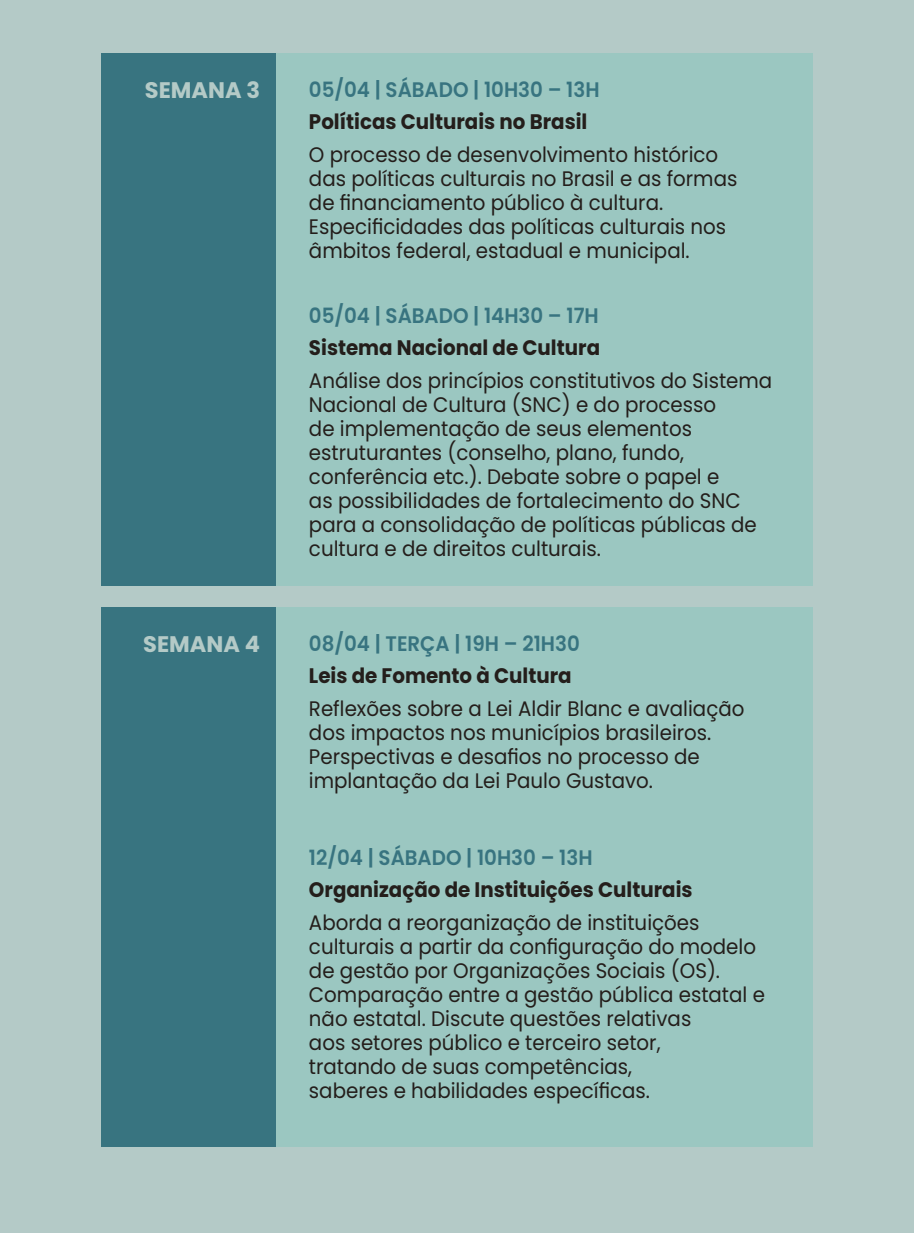
<style>
.page{position:relative;width:914px;height:1233px;background:#fff}
.page>*{position:absolute;margin:0;border:0;box-sizing:border-box;transform-origin:0 0}
.t1{font:700 22.5px "Poppins";color:#b4cac7}
.t2{font:21px/24px "Poppins";color:#241e1b;scale:.94 1}
.t3{font:700 21px "Poppins";color:#241e1b;scale:.94 1}
.t4{font:600 21px "Poppins";color:#387480;scale:.94 1}
</style>
<div class="page">
<div style="left:0;top:0;width:913px;height:1232px;background:#b4cac7"></div>
<div style="left:101px;top:53px;width:175px;height:533px;background:#387480"></div>
<div style="left:101px;top:607px;width:175px;height:539px;background:#387480"></div>
<div style="left:276px;top:53px;width:536px;height:533px;background:#9bc7c1"></div>
<div style="left:276px;top:607px;width:536px;height:539px;background:#9bc7c1"></div>
<p class="t1" style="left:145px;top:77px;width:117px">SEMANA 3</p>
<p class="t1" style="left:143px;top:631px;width:118px">SEMANA 4</p>
<p class="t4" style="left:309px;top:77px;width:310px">05/04 | SÁBADO | 10H30 – 13H</p>
<p class="t3" style="left:309px;top:110px;width:298px">Políticas Culturais no Brasil</p>
<p class="t2" style="left:309px;top:142px;width:457px">O processo de desenvolvimento histórico das políticas culturais no Brasil e as formas de financiamento público à cultura.<br>Especificidades das políticas culturais nos âmbitos federal, estadual e municipal.</p>
<p class="t4" style="left:309px;top:303px;width:310px">05/04 | SÁBADO | 14H30 – 17H</p>
<p class="t3" style="left:309px;top:336px;width:311px">Sistema Nacional de Cultura</p>
<p class="t2" style="left:309px;top:368px;width:494px">Análise dos princípios constitutivos do Sistema Nacional de Cultura (SNC) e do processo<br>de implementação de seus elementos estruturantes (conselho, plano, fundo, conferência etc.). Debate sobre o papel e<br>as possibilidades de fortalecimento do SNC para a consolidação de políticas públicas de cultura e de direitos culturais.</p>
<p class="t4" style="left:309px;top:631px;width:289px">08/04 | TERÇA | 19H – 21H30</p>
<p class="t3" style="left:309px;top:663px;width:281px">Leis de Fomento à Cultura</p>
<p class="t2" style="left:309px;top:696px;width:464px">Reflexões sobre a Lei Aldir Blanc e avaliação dos impactos nos municípios brasileiros.<br>Perspectivas e desafios no processo de implantação da Lei Paulo Gustavo.</p>
<p class="t4" style="left:309px;top:845px;width:303px">12/04 | SÁBADO | 10H30 – 13H</p>
<p class="t3" style="left:309px;top:877px;width:409px">Organização de Instituições Culturais</p>
<p class="t2" style="left:309px;top:910px;width:486px">Aborda a reorganização de instituições culturais a partir da configuração do modelo de gestão por Organizações Sociais (OS).<br>Comparação entre a gestão pública estatal e não estatal. Discute questões relativas<br>aos setores público e terceiro setor,<br>tratando de suas competências,<br>saberes e habilidades específicas.</p>
</div>
